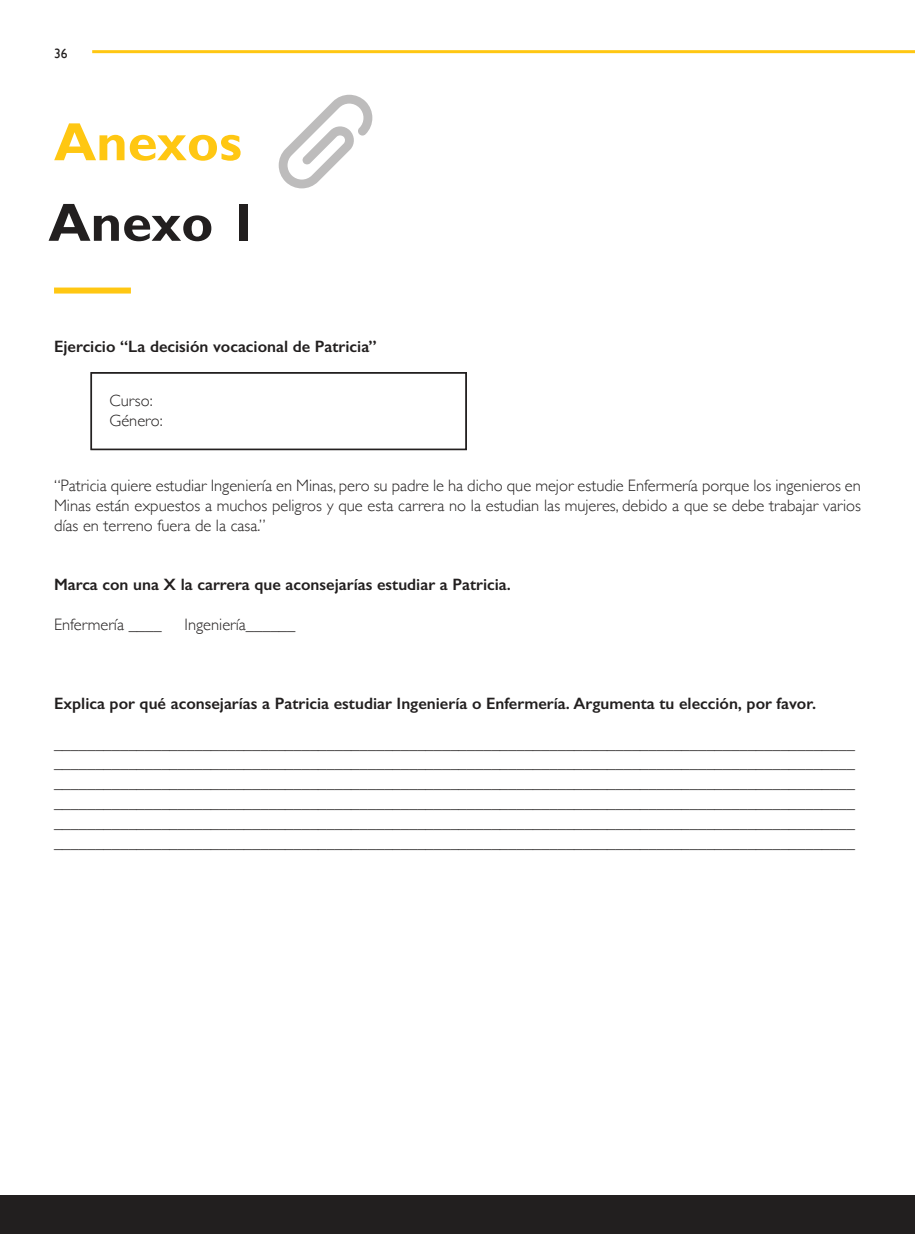
<style>
.page{position:relative;width:915px;height:1234px;background:#fff}
.page>*{position:absolute;margin:0;border:0;box-sizing:border-box;transform-origin:0 0}
.t1{font:700 54px "Gill Sans";color:#ffc712}
.t2{font:700 54px "Gill Sans";color:#221f1f}
.t3{font:300 16.5px/19.8px "Gill Sans";color:#221f1f;text-align:justify}
.t4{font:600 16.5px "Gill Sans";color:#221f1f}
.t5{font:13.5px "Gill Sans";color:#221f1f}
</style>
<div class="page">
<hr style="left:92px;top:50px;width:822px;height:3px;background:#ffc712">
<div style="left:0;top:1195px;width:914px;height:38px;background:#221f1f"></div>
<div style="left:54px;top:287px;width:77px;height:6px;background:#ffc712"></div>
<svg style="left:91px;top:449px;width:375px;height:1px"></svg>
<div style="left:91px;top:373px;width:374px;height:76px;border:1px solid #221f1f"></div>
<svg style="left:278px;top:95px;width:94px;height:93px"></svg>
<p class="t5" style="left:54px;top:45px;width:15px">36</p>
<h1 class="t1" style="left:54px;top:120px;width:189px">Anexos</h1>
<h1 class="t2" style="left:48px;top:200px;width:211px">Anexo 1</h1>
<p class="t4" style="left:54px;top:340px;width:324px">Ejercicio “La decisión vocacional de Patricia”</p>
<p class="t3" style="left:109px;top:392px;width:55px">Curso:<br>Género:</p>
<p class="t3" style="left:54px;top:476px;width:808px">“Patricia quiere estudiar Ingeniería en Minas, pero su padre le ha dicho que mejor estudie Enfermería porque los ingenieros en Minas están expuestos a muchos peligros y que esta carrera no la estudian las mujeres, debido a que se debe trabajar varios días en terreno fuera de la casa.”</p>
<p class="t4" style="left:54px;top:578px;width:458px">Marca con una X la carrera que aconsejarías estudiar a Patricia.</p>
<p class="t3" style="left:54px;top:615px;width:109px">Enfermería ____</p>
<p class="t3" style="left:184px;top:615px;width:112px">Ingeniería______</p>
<p class="t4" style="left:54px;top:696px;width:763px">Explica por qué aconsejarías a Patricia estudiar Ingeniería o Enfermería. Argumenta tu elección, por favor.</p>
<p class="t3" style="left:54px;top:734px;width:802px">_________________________________________________________________________________________________ _________________________________________________________________________________________________ _________________________________________________________________________________________________ _________________________________________________________________________________________________ _________________________________________________________________________________________________ _________________________________________________________________________________________________</p>
</div>
